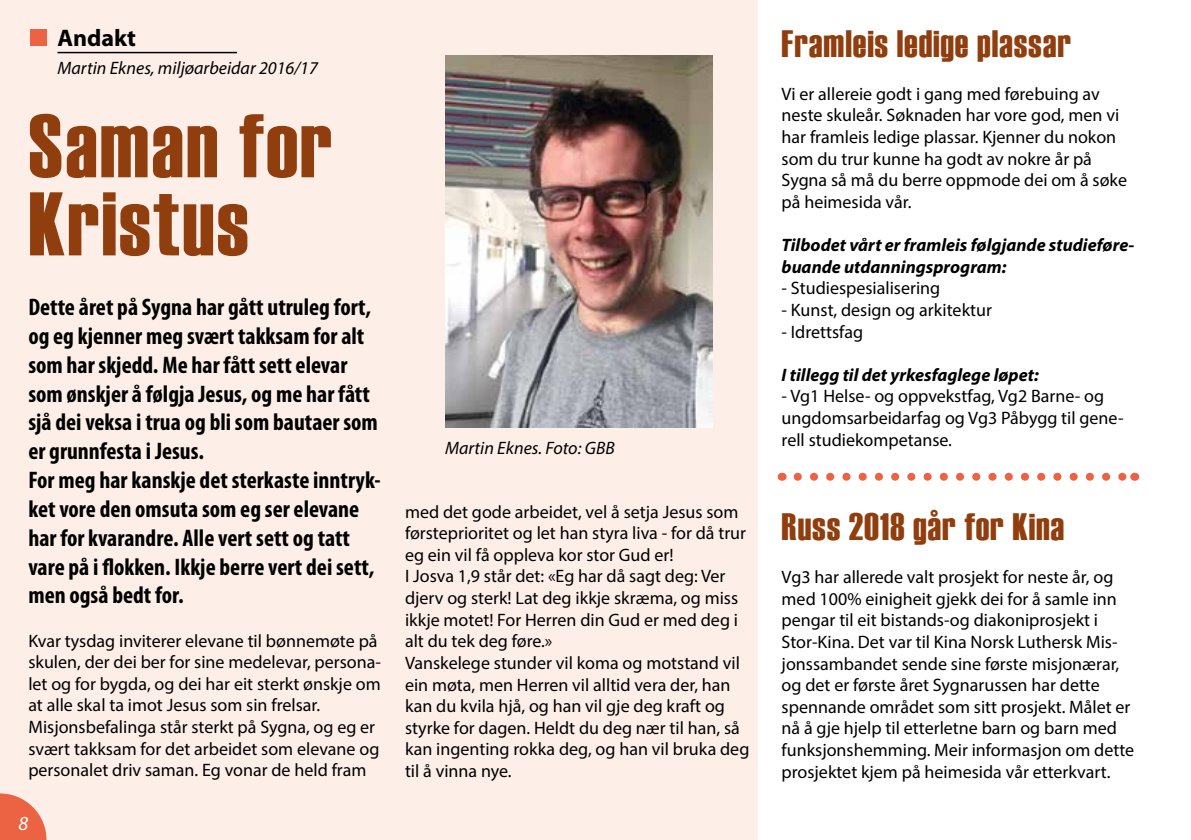
<style>
.page{position:relative;width:1191px;height:840px;background:#fff}
.page>*{position:absolute;margin:0;border:0;box-sizing:border-box;transform-origin:0 0}
.t1{font:90px/78px "Haettenschweiler";letter-spacing:.025em;color:#903e0e}
.t2{font:38px "Haettenschweiler";letter-spacing:.025em;color:#903e0e}
.t3{font:700 condensed 24px/28.8px "Myriad Pro";color:#000}
.t4{font:700 24px "Myriad Pro";color:#000}
.t5{font:italic 20px "Myriad Pro";color:#fff}
.t6{font:18px/21.6px "Myriad Pro";color:#000}
.t7{font:italic 700 18px/21.6px "Myriad Pro";color:#000}
.t8{font:italic 18px "Myriad Pro";color:#000}
</style>
<div class="page">
<div style="left:0;top:0;width:757px;height:839px;background:#fdefe8"></div>
<svg style="left:0;top:793px;width:46px;height:46px"></svg>
<hr style="left:57px;top:52px;width:180px;height:1px;background:#000">
<div style="left:30px;top:29px;width:17px;height:17px;background:#ec6343"></div>
<img style="left:445px;top:56px;width:268px;height:371px">
<svg style="left:797px;top:472px;width:329px;height:8px"></svg>
<h3 class="t4" style="left:57px;top:22px;width:80px">Andakt</h3>
<p class="t8" style="left:57px;top:57px;width:262px">Martin Eknes, miljøarbeidar 2016/17</p>
<h1 class="t1" style="left:28px;top:102px;width:305px">Saman for<br>Kristus</h1>
<p class="t3" style="left:28px;top:292px;width:354px">Dette året på Sygna har gått utruleg fort, og eg kjenner meg svært takksam for alt som har skjedd. Me har fått sett elevar som ønskjer å følgja Jesus, og me har fått sjå dei veksa i trua og bli som bautaer som er grunnfesta i Jesus.<br>For meg har kanskje det sterkaste inntryk&shy;ket vore den omsuta som eg ser elevane har for kvarandre. Alle vert sett og tatt vare på i flokken. Ikkje berre vert dei sett, men også bedt for.</p>
<p class="t6" style="left:28px;top:629px;width:354px">Kvar tysdag inviterer elevane til bønnemøte på skulen, der dei ber for sine medelevar, persona&shy;let og for bygda, og dei har eit sterkt ønskje om at alle skal ta imot Jesus som sin frelsar.<br>Misjonsbefalinga står sterkt på Sygna, og eg er svært takksam for det arbeidet som elevane og personalet driv saman. Eg vonar de held fram</p>
<p class="t5" style="left:18px;top:810px;width:11px">8</p>
<p class="t8" style="left:445px;top:436px;width:171px">Martin Eknes. Foto: GBB</p>
<p class="t6" style="left:405px;top:500px;width:346px">med det gode arbeidet, vel å setja Jesus som førsteprioritet og let han styra liva - for då trur eg ein vil få oppleva kor stor Gud er!<br>I Josva 1,9 står det: «Eg har då sagt deg: Ver djerv og sterk! Lat deg ikkje skræma, og miss ikkje motet! For Herren din Gud er med deg i alt du tek deg føre.»<br>Vanskelege stunder vil koma og motstand vil ein møta, men Herren vil alltid vera der, han kan du kvila hjå, og han vil gje deg kraft og styrke for dagen. Heldt du deg nær til han, så kan ingenting rokka deg, og han vil bruka deg til å vinna nye.</p>
<h2 class="t2" style="left:781px;top:21px;width:291px">Framleis ledige plassar</h2>
<p class="t6" style="left:781px;top:83px;width:347px">Vi er allereie godt i gang med førebuing av neste skuleår. Søknaden har vore god, men vi har framleis ledige plassar. Kjenner du nokon som du trur kunne ha godt av nokre år på Sygna så må du berre oppmode dei om å søke på heimesida vår.</p>
<p class="t7" style="left:781px;top:233px;width:354px">Tilbodet vårt er framleis følgjande studieføre&shy;buande utdanningsprogram:</p>
<p class="t6" style="left:781px;top:277px;width:160px">- Studiespesialisering</p>
<p class="t6" style="left:781px;top:299px;width:212px">- Kunst, design og arkitektur</p>
<p class="t6" style="left:781px;top:320px;width:83px">- Idrettsfag</p>
<p class="t7" style="left:781px;top:363px;width:259px">I tillegg til det yrkesfaglege løpet:</p>
<p class="t6" style="left:781px;top:385px;width:343px">- Vg1 Helse- og oppvekstfag, Vg2 Barne- og ungdomsarbeidarfag og Vg3 Påbygg til gene&shy;rell studiekompetanse.</p>
<h2 class="t2" style="left:781px;top:504px;width:284px">Russ 2018 går for Kina</h2>
<p class="t6" style="left:781px;top:565px;width:354px">Vg3 har allerede valt prosjekt for neste år, og med 100% einigheit gjekk dei for å samle inn pengar til eit bistands-og diakoniprosjekt i Stor-Kina. Det var til Kina Norsk Luthersk Mis&shy;jonssambandet sende sine første misjonærar, og det er første året Sygnarussen har dette spennande området som sitt prosjekt. Målet er nå å gje hjelp til etterletne barn og barn med funksjonshemming. Meir informasjon om dette prosjektet kjem på heimesida vår etterkvart.</p>
</div>
